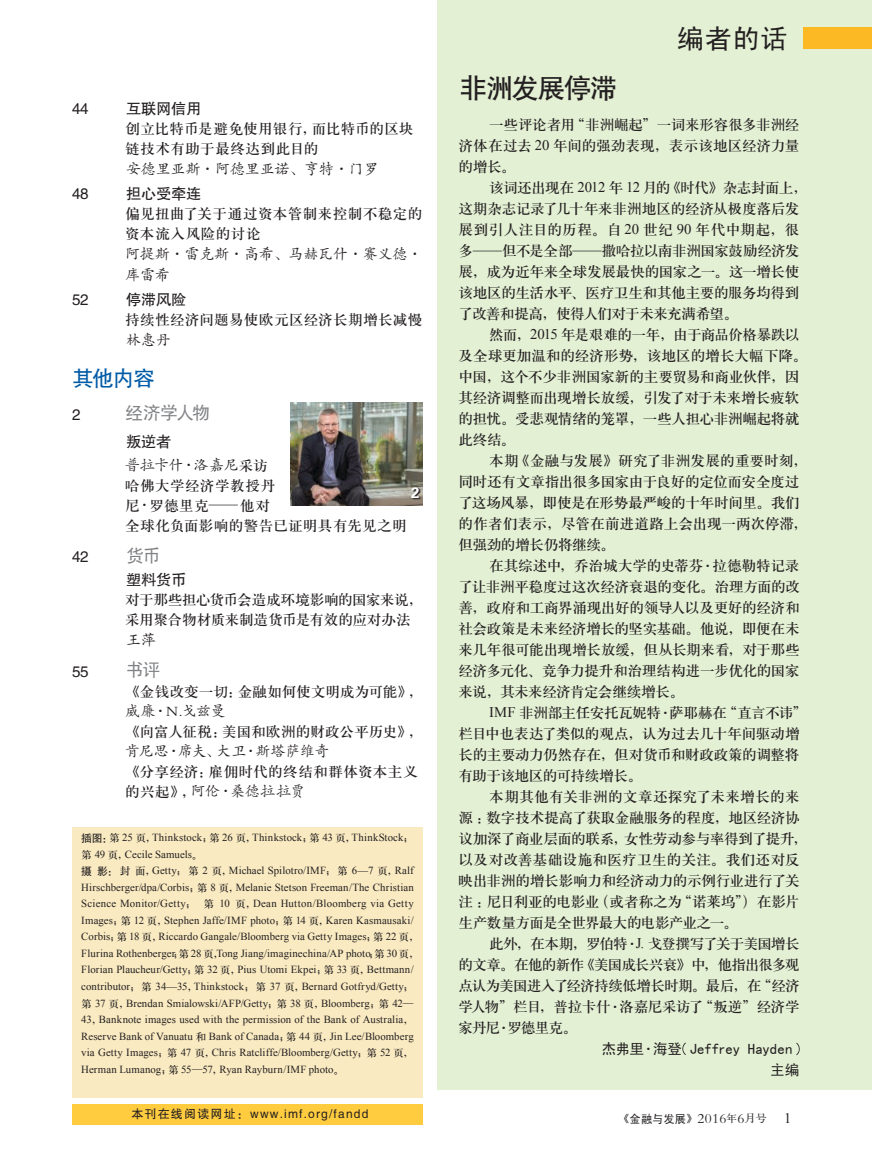
<style>
.page{position:relative;width:872px;height:1170px;background:#fff}
.page>*{position:absolute;margin:0;border:0;box-sizing:border-box;transform-origin:0 0}
.t1{font:27px "Sim Hei";color:#231f20}
.t2{font:26.85px "H Yb 1 gj";letter-spacing:-.04em;color:#231f20}
.t3{font:21.75px "FZHTJW GB1 0";color:#005ba6}
.t4{font:18px "Sim Hei";letter-spacing:-.085em;color:#808285}
.t5{font:15.3px "FZHTJW GB1 0";letter-spacing:-.02em;color:#231f20}
.t6{font:15px/21px "FZKTK GBK1 0";letter-spacing:-.01em;color:#231f20}
.t7{font:700 15px "Univers LT Std";color:#fff}
.t8{font:14.7px/21px "H Ya 3 gj";letter-spacing:-.025em;color:#231f20}
.t9{font:14.7px/20px "H Ya 3 gj";letter-spacing:.015em;color:#231f20}
.t10{font:14.7px "FZKTK GBK1 0";letter-spacing:-.005em;color:#231f20}
.t11{font:14.7px/20px "H Ya 3 gj";color:#231f20}
.t12{font:14.7px/20px "H Ya 3 gj";letter-spacing:.02em;color:#231f20}
.t13{font:14.7px/21px "Sim Hei";letter-spacing:-.005em;color:#231f20}
.t14{font:14.7px "H Ya 3 gj";letter-spacing:-.005em;color:#231f20}
.t15{font:14.7px "H Ya 3 gj";letter-spacing:.01em;color:#231f20}
.t16{font:12px "FZHTJW GB1 0";letter-spacing:.1em;color:#231f20}
.t17{font:11.55px "Sim Hei";color:#231f20}
.t18{font:10.8px/16.5px "Times New Roman";letter-spacing:.01em;color:#231f20}
.s1{font-family:"FZKTJW GB1 0"}
.s2{font-family:"H Ya 3 gj"}
.s3{font-family:"FZHTJW GB1 0"}
.s4{font-family:"Times New Roman"}
.s5{font-family:"FZHTJW GB1 0";font-size:10.05px}
.s6{font-family:"FZBSJW GB1 0";font-size:14.25px}
.s7{font-family:"FZS3 JW GB1 0";font-size:10.2px}
.s8{font-family:"FZS3 JW GB1 0";font-size:10.65px}
.s9{font-family:"Times New Roman";font-size:14.55px}
</style>
<div class="page">
<div style="left:72px;top:1104px;width:350px;height:20px;background:#ffcb3f"></div>
<div style="left:437px;top:0;width:435px;height:1089px;background:#e3f0d4"></div>
<div style="left:803px;top:27px;width:69px;height:22px;background:#fdb924"></div>
<svg style="left:682px;top:1042px;width:4px;height:12px"></svg>
<svg style="left:796px;top:1042px;width:3px;height:13px"></svg>
<div style="left:72px;top:826px;width:351px;height:271px;background:#f9eac1"></div>
<img style="left:290px;top:402px;width:132px;height:103px">
<svg style="left:412px;top:488px;width:9px;height:11px"></svg>
<p class="t5" style="left:72px;top:100px;width:18px">44</p>
<p class="t5" style="left:126px;top:100px;width:77px">互联网信用</p>
<p class="t11" style="left:125px;top:119px;width:290px">创立比特币是避免使用银行，而比特币的区块链技术有助于最终达到此目的</p>
<p class="t6" style="left:126px;top:159px;width:254px">安德里亚斯<span class="s1">·</span>阿德里亚诺、亨特<span class="s1">·</span>门罗</p>
<p class="t5" style="left:72px;top:185px;width:18px">48</p>
<p class="t5" style="left:126px;top:185px;width:77px">担心受牵连</p>
<p class="t12" style="left:125px;top:203px;width:299px">偏见扭曲了关于通过资本管制来控制不稳定的资本流入风险的讨论</p>
<p class="t6" style="left:125px;top:243px;width:299px">阿提斯<span class="s1">·</span>雷克斯<span class="s1">·</span>高希、马赫瓦什<span class="s1">·</span>赛义德<span class="s1">·</span>库雷希</p>
<p class="t5" style="left:72px;top:291px;width:18px">52</p>
<p class="t5" style="left:126px;top:291px;width:62px">停滞风险</p>
<p class="t15" style="left:125px;top:312px;width:299px">持续性经济问题易使欧元区经济长期增长减慢</p>
<p class="t6" style="left:126px;top:329px;width:46px">林惠丹</p>
<h3 class="t3" style="left:72px;top:366px;width:84px">其他内容</h3>
<p class="t5" style="left:72px;top:406px;width:10px">2</p>
<p class="t4" style="left:125px;top:403px;width:86px">经济学人物</p>
<p class="t5" style="left:126px;top:433px;width:47px">叛逆者</p>
<p class="t10" style="left:125px;top:457px;width:144px">普拉卡什<span class="s1">·</span>洛嘉尼<span class="s2">采访</span></p>
<p class="t9" style="left:125px;top:475px;width:283px">哈佛大学经济学教授丹<br>尼<span class="s1">·</span>罗德里克<span class="s1">—</span>他对<br>全球化负面影响的警告已证明具有先见之明</p>
<p class="t5" style="left:72px;top:548px;width:18px">42</p>
<p class="t4" style="left:126px;top:546px;width:36px">货币</p>
<p class="t5" style="left:126px;top:571px;width:62px">塑料货币</p>
<p class="t8" style="left:125px;top:589px;width:299px;line-height:20px">对于那些担心货币会造成环境影响的国家来说，采用聚合物材质来制造货币是有效的应对办法</p>
<p class="t6" style="left:126px;top:630px;width:31px">王萍</p>
<p class="t5" style="left:72px;top:663px;width:18px">55</p>
<p class="t4" style="left:126px;top:660px;width:36px">书评</p>
<p class="t14" style="left:125px;top:684px;width:299px">《金钱改变一切：金融如何使文明成为可能》，</p>
<p class="t10" style="left:125px;top:703px;width:102px">威廉<span class="s1">·</span>N.戈兹曼</p>
<p class="t8" style="left:125px;top:721px;width:299px">《向富人征税：美国和欧洲的财政公平历史》，</p>
<p class="t10" style="left:125px;top:743px;width:205px">肯尼思<span class="s1">·</span>席夫、大卫<span class="s1">·</span>斯塔萨维奇</p>
<p class="t9" style="left:125px;top:761px;width:294px">《分享经济：雇佣时代的终结和群体资本主义</p>
<p class="t10" style="left:125px;top:783px;width:181px"><span class="s2">的兴起》，</span>阿伦<span class="s1">·</span>桑德拉拉贾</p>
<p class="t7" style="left:411px;top:484px;width:10px">2</p>
<p class="t18" style="left:81px;top:829px;width:339px"><span class="s3">插图：</span><span class="s2">第</span> 25 <span class="s2">页，</span>Thinkstock<span class="s2">；第</span> 26 <span class="s2">页，</span>Thinkstock<span class="s2">；第</span> 43 <span class="s2">页，</span>ThinkStock<span class="s2">；第</span> 49 <span class="s2">页，</span>Cecile Samuels<span class="s2">。<br></span><span class="s3">摄影：</span><span class="s2">封面，</span>Getty<span class="s2">；第</span> 2 <span class="s2">页，</span>Michael Spilotro/IMF<span class="s2">；第</span> 6<span class="s1">—</span>7 <span class="s2">页，</span>Ralf Hirschberger/dpa/Corbis<span class="s2">；第</span> 8 <span class="s2">页，</span>Melanie Stetson Freeman/The Christian Science Monitor/Getty<span class="s2">； 第</span> 10 <span class="s2">页，</span>Dean Hutton/Bloomberg via Getty Images<span class="s2">；第</span> 12 <span class="s2">页，</span>Stephen Jaffe/IMF photo<span class="s2">；第</span> 14 <span class="s2">页，</span>Karen Kasmausaki/ Corbis<span class="s2">；第</span> 18 <span class="s2">页，</span>Riccardo Gangale/Bloomberg via Getty Images<span class="s2">；第</span> 22 <span class="s2">页，</span>Flurina Rothenberger<span class="s2">；第</span>28<span class="s2">页，</span>Tong Jiang/imaginechina/AP photo<span class="s2">；第</span>30<span class="s2">页，</span>Florian Plaucheur/Getty<span class="s2">；第</span> 32 <span class="s2">页，</span>Pius Utomi Ekpei<span class="s2">；第</span> 33 <span class="s2">页，</span>Bettmann/ contributor<span class="s2">；第</span> 34<span class="s1">—</span>35<span class="s2">，</span>Thinkstock<span class="s2">；第</span> 37 <span class="s2">页，</span>Bernard Gotfryd/Getty<span class="s2">；第</span> 37 <span class="s2">页，</span>Brendan Smialowski/AFP/Getty<span class="s2">；第</span> 38 <span class="s2">页，</span>Bloomberg<span class="s2">；第</span> 42<span class="s1">— </span>43<span class="s2">，</span>Banknote images used with the permission of the Bank of Australia<span class="s2">，</span>Reserve Bank of Vanuatu <span class="s2">和</span> Bank of Canada<span class="s2">；第</span> 44 <span class="s2">页，</span>Jin Lee/Bloomberg via Getty Images<span class="s2">；第</span> 47 <span class="s2">页，</span>Chris Ratcliffe/Bloomberg/Getty<span class="s2">；第</span> 52 <span class="s2">页，</span>Herman Lumanog<span class="s2">；第</span> 55<span class="s1">—</span>57<span class="s2">，</span>Ryan Rayburn/IMF photo<span class="s2">。</span></p>
<p class="t16" style="left:131px;top:1107px;width:238px">本刊在线阅读网址：www.imf.org/fandd</p>
<h1 class="t1" style="left:676px;top:25px;width:113px">编者的话</h1>
<h2 class="t2" style="left:460px;top:75px;width:159px">非洲发展停滞</h2>
<p class="t8" style="left:458px;top:114px;width:343px;text-align:justify;text-indent:31px">一些评论者用“非洲崛起”一词来形容很多非洲经济体在过去 <span class="s4">20</span> 年间的强劲表现，表示该地区经济力量的增长。</p>
<p class="t8" style="left:458px;top:177px;width:350px;text-indent:31px">该词还出现在 <span class="s4">2012</span> 年 <span class="s4">12</span> 月的《时代》杂志封面上，这期杂志记录了几十年来非洲地区的经济从极度落后发展到引人注目的历程。自 <span class="s4">20</span> 世纪 <span class="s4">90</span> 年代中期起，很多<span class="s1">—</span>但不是全部<span class="s1">—</span>撒哈拉以南非洲国家鼓励经济发展，成为近年来全球发展最快的国家之一。这一增长使该地区的生活水平、医疗卫生和其他主要的服务均得到了改善和提高，使得人们对于未来充满希望。</p>
<p class="t8" style="left:458px;top:324px;width:350px;text-indent:31px">然而，<span class="s4">2015</span> 年是艰难的一年，由于商品价格暴跌以及全球更加温和的经济形势，该地区的增长大幅下降。中国，这个不少非洲国家新的主要贸易和商业伙伴，因其经济调整而出现增长放缓，引发了对于未来增长疲软的担忧。受悲观情绪的笼罩，一些人担心非洲崛起将就此终结。</p>
<p class="t8" style="left:458px;top:450px;width:350px;text-indent:31px">本期《金融与发展》研究了非洲发展的重要时刻，同时还有文章指出很多国家由于良好的定位而安全度过了这场风暴，即使是在形势最严峻的十年时间里。我们的作者们表示，尽管在前进道路上会出现一两次停滞，但强劲的增长仍将继续。</p>
<p class="t8" style="left:458px;top:555px;width:343px;text-align:justify;text-indent:31px">在其综述中，乔治城大学的史蒂芬<span class="s1">·</span>拉德勒特记录了让非洲平稳度过这次经济衰退的变化。治理方面的改善，政府和工商界涌现出好的领导人以及更好的经济和社会政策是未来经济增长的坚实基础。他说，即便在未来几年很可能出现增长放缓，但从长期来看，对于那些经济多元化、竞争力提升和治理结构进一步优化的国家来说，其未来经济肯定会继续增长。</p>
<p class="t8" style="left:458px;top:702px;width:350px;text-indent:31px"><span class="s4">IMF</span> 非洲部主任安托瓦妮特<span class="s1">·</span>萨耶赫在“直言不讳”栏目中也表达了类似的观点，认为过去几十年间驱动增长的主要动力仍然存在，但对货币和财政政策的调整将有助于该地区的可持续增长。</p>
<p class="t8" style="left:458px;top:786px;width:350px;text-indent:31px">本期其他有关非洲的文章还探究了未来增长的来源：数字技术提高了获取金融服务的程度，地区经济协议加深了商业层面的联系，女性劳动参与率得到了提升，以及对改善基础设施和医疗卫生的关注。我们还对反映出非洲的增长影响力和经济动力的示例行业进行了关注：尼日利亚的电影业（或者称之为“诺莱坞”）在影片生产数量方面是全世界最大的电影产业之一。</p>
<p class="t8" style="left:458px;top:933px;width:343px;text-align:justify;text-indent:31px">此外，在本期，罗伯特<span class="s1">·</span><span class="s4">J.</span> 戈登撰写了关于美国增长的文章。在他的新作《美国成长兴衰》中，他指出很多观点认为美国进入了经济持续低增长时期。最后，在“经济学人物”栏目，普拉卡什<span class="s1">·</span>洛嘉尼采访了“叛逆”经济学家丹尼<span class="s1">·</span>罗德里克。</p>
<p class="t13" style="left:770px;top:1038px;width:31px;text-indent:-169px">杰弗里<span class="s1">·</span>海登 Jeffrey Hayden主编</p>
<p class="t17" style="left:620px;top:1112px;width:173px"><span class="s5">《</span>金融与发展<span class="s5">》</span> <span class="s6">2016</span><span class="s7">年</span><span class="s6">6</span><span class="s8">月号</span> <span class="s9">1</span></p>
</div>
